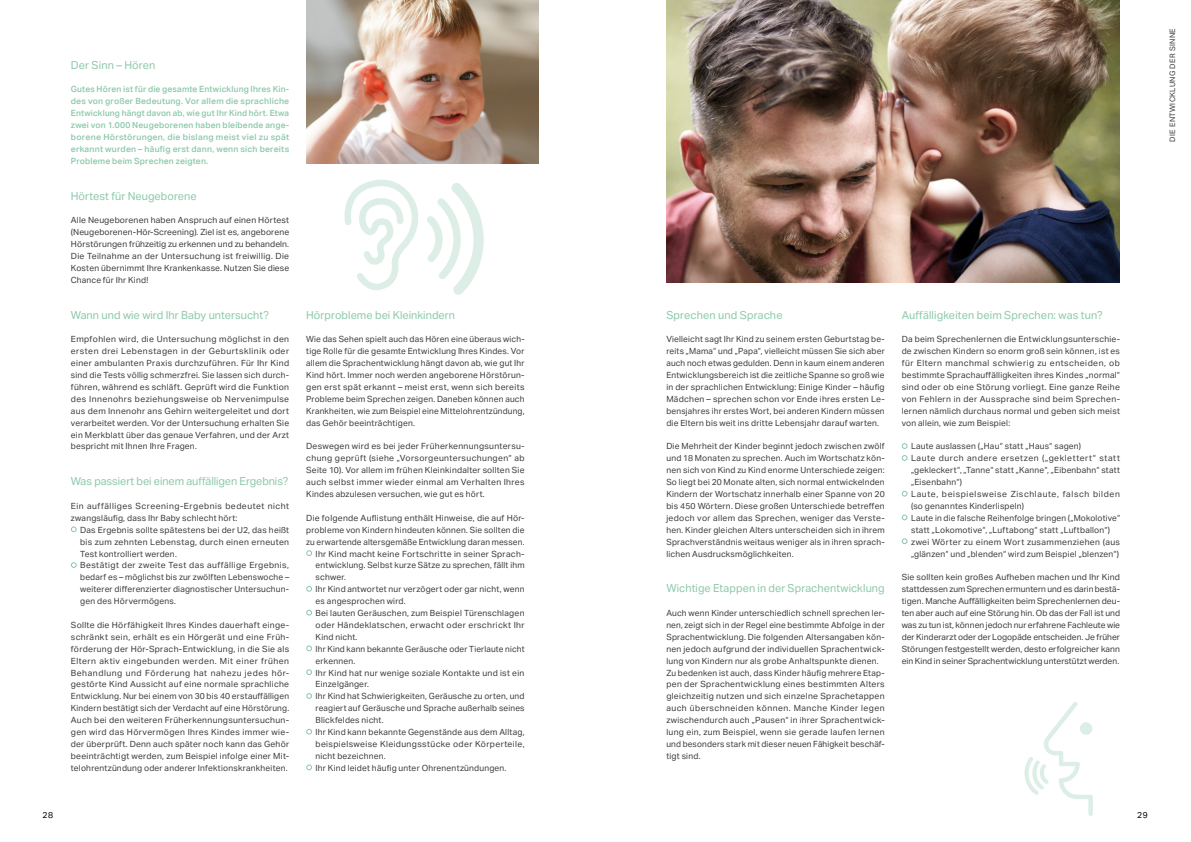
<style>
.page{position:relative;width:1191px;height:842px;background:#fff}
.page>*{position:absolute;margin:0;border:0;box-sizing:border-box;transform-origin:0 0}
.t1{font:11px "Aktiv Grotesk";color:#8cc8aa}
.t2{font:8.5px/11.9px "Aktiv Grotesk";letter-spacing:.02em;color:#3c3c3b;text-align:justify}
.t3{font:500 8.5px/11.9px "Aktiv Grotesk";letter-spacing:.02em;color:#8cc8aa;text-align:justify}
.t4{font:8.5px/11.9px "Aktiv Grotesk";letter-spacing:.05em;color:#3c3c3b}
.t5{font:8.5px "Aktiv Grotesk";color:#000}
.t6{font:7.5px "Aktiv Grotesk";letter-spacing:.04em;color:#3c3c3b}
</style>
<div class="page">
<svg style="left:71px;top:526px;width:6px;height:6px"></svg>
<svg style="left:71px;top:562px;width:6px;height:6px"></svg>
<svg style="left:306px;top:550px;width:6px;height:6px"></svg>
<svg style="left:306px;top:586px;width:6px;height:6px"></svg>
<svg style="left:306px;top:610px;width:6px;height:5px"></svg>
<svg style="left:306px;top:645px;width:6px;height:6px"></svg>
<svg style="left:306px;top:669px;width:6px;height:6px"></svg>
<svg style="left:306px;top:693px;width:6px;height:6px"></svg>
<svg style="left:306px;top:729px;width:6px;height:5px"></svg>
<svg style="left:306px;top:764px;width:6px;height:6px"></svg>
<img style="left:306px;top:0;width:233px;height:164px">
<svg style="left:344px;top:179px;width:140px;height:116px"></svg>
<img style="left:666px;top:0;width:453px;height:283px">
<svg style="left:901px;top:443px;width:6px;height:6px"></svg>
<svg style="left:901px;top:455px;width:6px;height:6px"></svg>
<svg style="left:901px;top:491px;width:6px;height:5px"></svg>
<svg style="left:901px;top:515px;width:6px;height:5px"></svg>
<svg style="left:901px;top:538px;width:6px;height:6px"></svg>
<hr style="left:1075px;top:795px;width:17px;height:4px;background:#ddeee6;border-radius:2px">
<svg style="left:1088px;top:795px;width:4px;height:21px"></svg>
<svg style="left:1024px;top:702px;width:55px;height:97px"></svg>
<div style="left:1079px;top:722px;width:13px;height:13px;background:#ddeee6;border-radius:50%"></div>
<p class="t1" style="left:71px;top:58px;width:86px">Der Sinn – Hören</p>
<p class="t3" style="left:71px;top:83px;width:220px">Gutes Hören ist für die gesamte Entwicklung Ihres Kin&shy;des von großer Bedeutung. Vor allem die sprachliche Entwicklung hängt davon ab, wie gut Ihr Kind hört. Etwa zwei von 1.000 Neugeborenen haben bleibende ange&shy;borene Hörstörungen, die bislang meist viel zu spät erkannt wurden – häufig erst dann, wenn sich bereits Probleme beim Sprechen zeigten.</p>
<p class="t1" style="left:71px;top:189px;width:127px">Hörtest für Neugeborene</p>
<p class="t2" style="left:71px;top:214px;width:220px">Alle Neugeborenen haben Anspruch auf einen Hörtest (Neugeborenen-Hör-Screening). Ziel ist es, angeborene Hörstörungen frühzeitig zu erkennen und zu behandeln.<br>Die Teilnahme an der Untersuchung ist freiwillig. Die Kosten übernimmt Ihre Krankenkasse. Nutzen Sie diese Chance für Ihr Kind!</p>
<p class="t1" style="left:71px;top:308px;width:200px">Wann und wie wird Ihr Baby untersucht?</p>
<p class="t2" style="left:71px;top:333px;width:220px">Empfohlen wird, die Untersuchung möglichst in den ersten drei Lebenstagen in der Geburtsklinik oder einer ambulanten Praxis durchzuführen. Für Ihr Kind sind die Tests völlig schmerzfrei. Sie lassen sich durch&shy;führen, während es schläft. Geprüft wird die Funktion des Innenohrs beziehungsweise ob Nervenimpulse aus dem Innenohr ans Gehirn weitergeleitet und dort verarbeitet werden. Vor der Untersuchung erhalten Sie ein Merkblatt über das genaue Verfahren, und der Arzt bespricht mit Ihnen Ihre Fragen.</p>
<p class="t1" style="left:71px;top:475px;width:219px">Was passiert bei einem auffälligen Ergebnis?</p>
<p class="t4" style="left:71px;top:500px;width:220px">Ein auffälliges Screening-Ergebnis bedeutet nicht zwangsläufig, dass Ihr Baby schlecht hört:</p>
<p class="t2" style="left:80px;top:524px;width:210px;text-align:left">Das Ergebnis sollte spätestens bei der U2, das heißt bis zum zehnten Lebenstag, durch einen erneuten Test kontrolliert werden.<br>Bestätigt der zweite Test das auffällige Ergebnis, bedarf es – möglichst bis zur zwölften Lebenswoche – weiterer differenzierter diagnostischer Untersuchun&shy;gen des Hörvermögens.</p>
<p class="t2" style="left:71px;top:619px;width:220px">Sollte die Hörfähigkeit Ihres Kindes dauerhaft einge&shy;schränkt sein, erhält es ein Hörgerät und eine Früh&shy;förderung der Hör-Sprach-Entwicklung, in die Sie als Eltern aktiv eingebunden werden. Mit einer frühen Behandlung und Förderung hat nahezu jedes hör&shy;gestörte Kind Aussicht auf eine normale sprachliche Entwicklung. Nur bei einem von 30 bis 40 erstauffälligen Kindern bestätigt sich der Verdacht auf eine Hörstörung.<br>Auch bei den weiteren Früherkennungsuntersuchun&shy;gen wird das Hörvermögen Ihres Kindes immer wie&shy;der überprüft. Denn auch später noch kann das Gehör beeinträchtigt werden, zum Beispiel infolge einer Mit&shy;telohrentzündung oder anderer Infektionskrankheiten.</p>
<p class="t1" style="left:306px;top:308px;width:150px">Hörprobleme bei Kleinkindern</p>
<p class="t2" style="left:306px;top:333px;width:220px">Wie das Sehen spielt auch das Hören eine überaus wich&shy;tige Rolle für die gesamte Entwicklung Ihres Kindes. Vor allem die Sprachentwicklung hängt davon ab, wie gut Ihr Kind hört. Immer noch werden angeborene Hörstörun&shy;gen erst spät erkannt – meist erst, wenn sich bereits Probleme beim Sprechen zeigen. Daneben können auch Krankheiten, wie zum Beispiel eine Mittelohrentzündung, das Gehör beeinträchtigen.</p>
<p class="t2" style="left:306px;top:441px;width:220px">Deswegen wird es bei jeder Früherkennungsuntersu&shy;chung geprüft (siehe „Vorsorgeuntersuchungen“ ab Seite 10). Vor allem im frühen Kleinkindalter sollten Sie auch selbst immer wieder einmal am Verhalten Ihres Kindes abzulesen versuchen, wie gut es hört.</p>
<p class="t2" style="left:306px;top:512px;width:220px">Die folgende Auflistung enthält Hinweise, die auf Hör-</p>
<p class="t2" style="left:306px;top:524px;width:220px">probleme von Kindern hindeuten können. Sie sollten die</p>
<p class="t2" style="left:306px;top:536px;width:220px">zu erwartende altersgemäße Entwicklung daran messen.</p>
<p class="t2" style="left:315px;top:548px;width:210px">Ihr Kind macht keine Fortschritte in seiner Sprach-</p>
<p class="t2" style="left:315px;top:560px;width:210px">entwicklung. Selbst kurze Sätze zu sprechen, fällt ihm</p>
<p class="t2" style="left:315px;top:571px;width:32px">schwer.</p>
<p class="t2" style="left:315px;top:583px;width:210px">Ihr Kind antwortet nur verzögert oder gar nicht, wenn</p>
<p class="t2" style="left:315px;top:595px;width:92px">es angesprochen wird.</p>
<p class="t2" style="left:315px;top:607px;width:210px">Bei lauten Geräuschen, zum Beispiel Türenschlagen</p>
<p class="t2" style="left:315px;top:619px;width:210px">oder Händeklatschen, erwacht oder erschrickt Ihr</p>
<p class="t2" style="left:315px;top:631px;width:43px">Kind nicht.</p>
<p class="t2" style="left:315px;top:643px;width:211px">Ihr Kind kann bekannte Geräusche oder Tierlaute nicht</p>
<p class="t2" style="left:315px;top:655px;width:41px">erkennen.</p>
<p class="t2" style="left:315px;top:667px;width:210px">Ihr Kind hat nur wenige soziale Kontakte und ist ein</p>
<p class="t2" style="left:315px;top:679px;width:55px">Einzelgänger.</p>
<p class="t2" style="left:315px;top:690px;width:210px">Ihr Kind hat Schwierigkeiten, Geräusche zu orten, und</p>
<p class="t2" style="left:315px;top:702px;width:210px">reagiert auf Geräusche und Sprache außerhalb seines</p>
<p class="t2" style="left:315px;top:714px;width:70px">Blickfeldes nicht.</p>
<p class="t2" style="left:315px;top:726px;width:210px">Ihr Kind kann bekannte Gegenstände aus dem Alltag,</p>
<p class="t2" style="left:315px;top:738px;width:210px">beispielsweise Kleidungsstücke oder Körperteile,</p>
<p class="t2" style="left:315px;top:750px;width:72px">nicht bezeichnen.</p>
<p class="t2" style="left:315px;top:762px;width:192px">Ihr Kind leidet häufig unter Ohrenentzündungen.</p>
<p class="t1" style="left:666px;top:308px;width:118px">Sprechen und Sprache</p>
<p class="t2" style="left:666px;top:333px;width:220px">Vielleicht sagt Ihr Kind zu seinem ersten Geburtstag be&shy;reits „Mama“ und „Papa“, vielleicht müssen Sie sich aber auch noch etwas gedulden. Denn in kaum einem anderen Entwicklungsbereich ist die zeitliche Spanne so groß wie in der sprachlichen Entwicklung: Einige Kinder – häufig Mädchen – sprechen schon vor Ende ihres ersten Le&shy;bensjahres ihr erstes Wort, bei anderen Kindern müssen die Eltern bis weit ins dritte Lebensjahr darauf warten.</p>
<p class="t2" style="left:666px;top:441px;width:220px">Die Mehrheit der Kinder beginnt jedoch zwischen zwölf und 18 Monaten zu sprechen. Auch im Wortschatz kön&shy;nen sich von Kind zu Kind enorme Unterschiede zeigen:<br>So liegt bei 20 Monate alten, sich normal entwickelnden Kindern der Wortschatz innerhalb einer Spanne von 20 bis 450 Wörtern. Diese großen Unterschiede betreffen jedoch vor allem das Sprechen, weniger das Verste&shy;hen. Kinder gleichen Alters unterscheiden sich in ihrem Sprachverständnis weitaus weniger als in ihren sprach&shy;lichen Ausdrucksmöglichkeiten.</p>
<p class="t1" style="left:666px;top:582px;width:220px">Wichtige Etappen in der Sprachentwicklung</p>
<p class="t2" style="left:666px;top:607px;width:220px;text-align:left">Auch wenn Kinder unterschiedlich schnell sprechen ler&shy;nen, zeigt sich in der Regel eine bestimmte Abfolge in der Sprachentwicklung. Die folgenden Altersangaben kön&shy;nen jedoch aufgrund der individuellen Sprachentwick&shy;lung von Kindern nur als grobe Anhaltspunkte dienen.<br>Zu bedenken ist auch, dass Kinder häufig mehrere Etap&shy;pen der Sprachentwicklung eines bestimmten Alters gleichzeitig nutzen und sich einzelne Sprachetappen auch überschneiden können. Manche Kinder legen zwischendurch auch „Pausen“ in ihrer Sprachentwick&shy;lung ein, zum Beispiel, wenn sie gerade laufen lernen und besonders stark mit dieser neuen Fähigkeit beschäf&shy;tigt sind.</p>
<p class="t1" style="left:901px;top:308px;width:202px">Auffälligkeiten beim Sprechen: was tun?</p>
<p class="t2" style="left:901px;top:333px;width:220px">Da beim Sprechenlernen die Entwicklungsunterschie&shy;de zwischen Kindern so enorm groß sein können, ist es für Eltern manchmal schwierig zu entscheiden, ob bestimmte Sprachauffälligkeiten ihres Kindes „normal“ sind oder ob eine Störung vorliegt. Eine ganze Reihe von Fehlern in der Aussprache sind beim Sprechen&shy;lernen nämlich durchaus normal und geben sich meist von allein, wie zum Beispiel:</p>
<p class="t2" style="left:911px;top:441px;width:210px;text-align:left">Laute auslassen („Hau“ statt „Haus“ sagen)<br>Laute durch andere ersetzen („geklettert“ statt „gekleckert“, „Tanne“ statt „Kanne“, „Eibenbahn“ statt „Eisenbahn“)<br>Laute, beispielsweise Zischlaute, falsch bilden (so genanntes Kinderlispeln)<br>Laute in die falsche Reihenfolge bringen („Mokolotive“ statt „Lokomotive“, „Luftabong“ statt „Luftballon“) zwei Wörter zu einem Wort zusammenziehen (aus „glänzen“ und „blenden“ wird zum Beispiel „blenzen“)</p>
<p class="t2" style="left:901px;top:571px;width:220px">Sie sollten kein großes Aufheben machen und Ihr Kind stattdessen zum Sprechen ermuntern und es darin bestä&shy;tigen. Manche Auffälligkeiten beim Sprechenlernen deu&shy;ten aber auch auf eine Störung hin. Ob das der Fall ist und was zu tun ist, können jedoch nur erfahrene Fachleute wie der Kinderarzt oder der Logopäde entscheiden. Je früher Störungen festgestellt werden, desto erfolgreicher kann ein Kind in seiner Sprachentwicklung unterstützt werden.</p>
<p class="t5" style="left:43px;top:810px;width:12px">28</p>
<p class="t5" style="left:1137px;top:810px;width:12px">29</p>
<p class="t6" style="left:1168px;top:142px;width:115px;rotate:-90deg">DIE ENTWICKLUNG DER SINNE</p>
</div>
